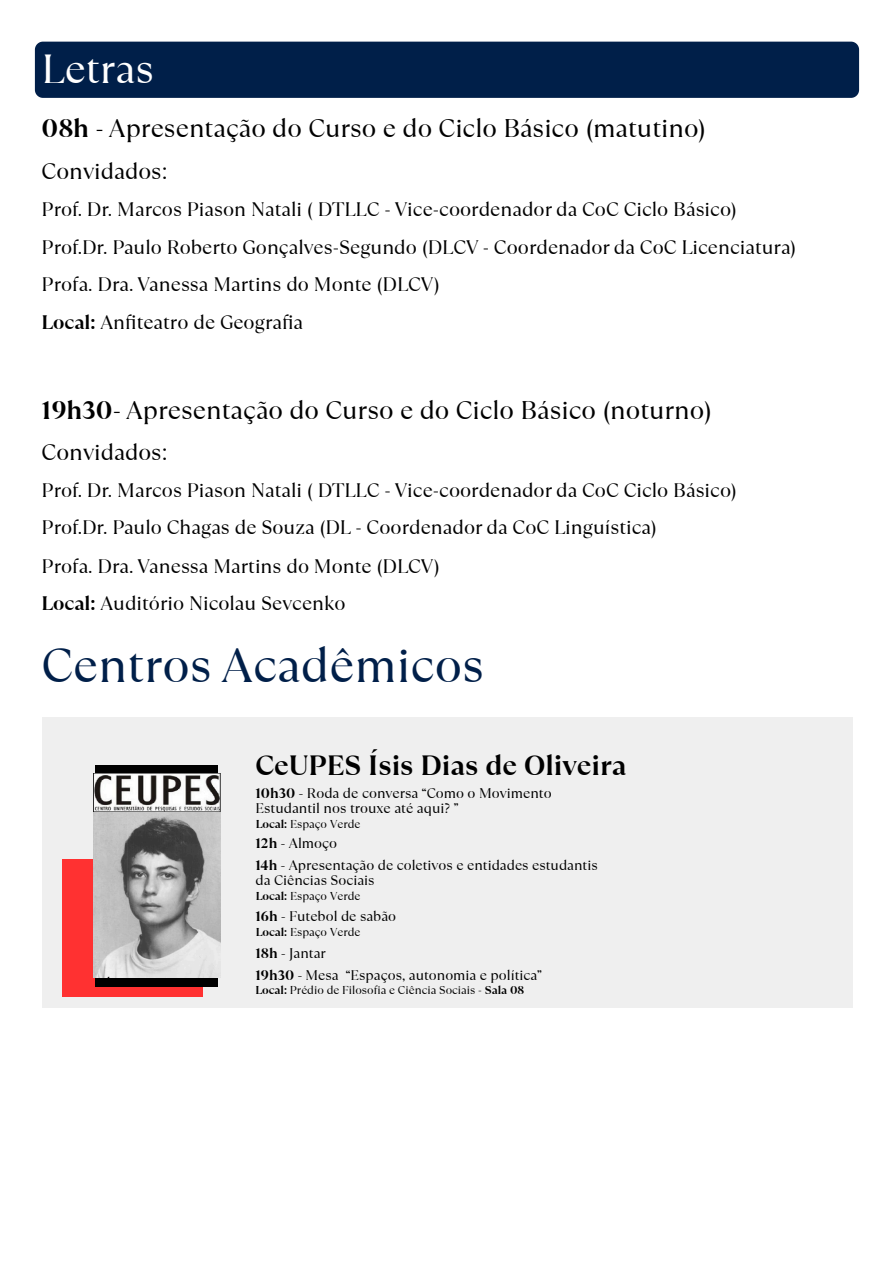
<style>
.page{position:relative;width:894px;height:1263px;background:#fff}
.page>*{position:absolute;margin:0;border:0;box-sizing:border-box;transform-origin:0 0}
.t1{font:48px "TT Ramillas";color:#001f49}
.t2{font:40.5px "TT Ramillas";color:#fff}
.t3{font:700 27.9px "TT Ramillas";color:#000}
.t4{font:25.5px "TT Ramillas";color:#000}
.t5{font:22.5px "TT Ramillas";color:#000}
.t6{font:19.5px "TT Ramillas";color:#000}
.t7{font:13.95px/15.3px "TT Ramillas";color:#000}
.t8{font:11.4px "TT Ramillas";color:#000}
.s1{font-weight:700}
</style>
<div class="page">
<div style="left:35px;top:42px;width:823px;height:56px;background:#001f49"></div>
<div style="left:42px;top:718px;width:810px;height:290px;background:#efefef"></div>
<div style="left:62px;top:859px;width:141px;height:138px;background:#ff3131"></div>
<div style="left:95px;top:765px;width:123px;height:221px;background:#000"></div>
<img style="left:93px;top:773px;width:127px;height:205px">
<h2 class="t2" style="left:42px;top:41px;width:114px">Letras</h2>
<h3 class="t4" style="left:42px;top:111px;width:666px"><span class="s1">08h</span> - Apresentação do Curso e do Ciclo Básico (matutino)</h3>
<p class="t5" style="left:42px;top:155px;width:127px">Convidados:</p>
<p class="t6" style="left:42px;top:196px;width:696px">Prof. Dr. Marcos Piason Natali ( DTLLC - Vice-coordenador da CoC Ciclo Básico)</p>
<p class="t6" style="left:42px;top:234px;width:756px">Prof.Dr. Paulo Roberto Gonçalves-Segundo (DLCV - Coordenador da CoC Licenciatura)</p>
<p class="t6" style="left:42px;top:271px;width:400px">Profa. Dra. Vanessa Martins do Monte (DLCV)</p>
<p class="t6" style="left:42px;top:308px;width:263px"><span class="s1">Local:</span> Anfi teatro de Geografi a</p>
<h3 class="t4" style="left:42px;top:392px;width:671px"><span class="s1">19h30</span>- Apresentação do Curso e do Ciclo Básico (noturno)</h3>
<p class="t5" style="left:42px;top:437px;width:127px">Convidados:</p>
<p class="t6" style="left:42px;top:477px;width:696px">Prof. Dr. Marcos Piason Natali ( DTLLC - Vice-coordenador da CoC Ciclo Básico)</p>
<p class="t6" style="left:42px;top:514px;width:616px">Prof.Dr. Paulo Chagas de Souza (DL - Coordenador da CoC Linguística)</p>
<p class="t6" style="left:42px;top:552px;width:400px">Profa. Dra. Vanessa Martins do Monte (DLCV)</p>
<p class="t6" style="left:42px;top:589px;width:305px"><span class="s1">Local:</span> Auditório Nicolau Sevcenko</p>
<p class="t1" style="left:42px;top:632px;width:444px">Centros Acadêmicos</p>
<p class="t3" style="left:255px;top:746px;width:372px">CeUPES Ísis Dias de Oliveira</p>
<p class="t7" style="left:255px;top:786px;width:298px"><span class="s1">10h30 -</span> Roda de conversa “Como o Movimento<br>Estudantil nos trouxe até aqui? ”</p>
<p class="t8" style="left:255px;top:816px;width:106px"><span class="s1">Local:</span> Espaço Verde</p>
<p class="t7" style="left:255px;top:836px;width:83px"><span class="s1">12h -</span> Almoço</p>
<p class="t7" style="left:255px;top:858px;width:344px"><span class="s1">14h -</span> Apresentação de coletivos e entidades estudantis da Ciências Sociais</p>
<p class="t8" style="left:255px;top:888px;width:106px"><span class="s1">Local:</span> Espaço Verde</p>
<p class="t7" style="left:255px;top:909px;width:142px"><span class="s1">16h -</span> Futebol de sabão</p>
<p class="t8" style="left:255px;top:924px;width:106px"><span class="s1">Local:</span> Espaço Verde</p>
<p class="t7" style="left:255px;top:945px;width:72px"><span class="s1">18h -</span> Jantar</p>
<p class="t7" style="left:255px;top:967px;width:288px"><span class="s1">19h30 -</span> Mesa “Espaços, autonomia e política”</p>
<p class="t8" style="left:255px;top:982px;width:270px"><span class="s1">Local:</span> Prédio de Filosofia e Ciência Sociais - <span class="s1">Sala 08</span></p>
</div>
